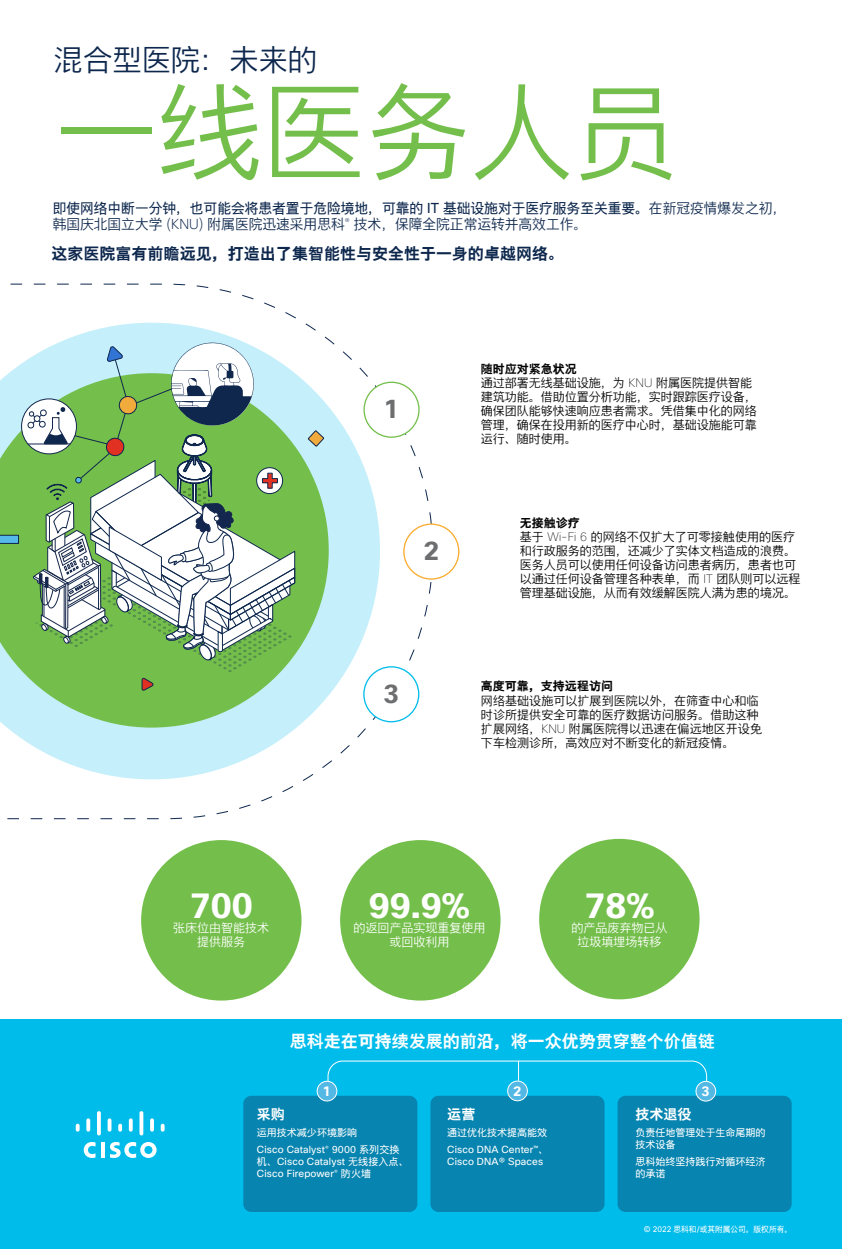
<style>
.page{position:relative;width:842px;height:1249px;background:#fff}
.page>*{position:absolute;margin:0;border:0;box-sizing:border-box;transform-origin:0 0}
.t1{font:104px "Cisco Sans CHS Light";color:#74bf4b}
.t2{font:700 35px "Cisco Sans";color:#fff}
.t3{font:700 34.1px "Cisco Sans";color:#e13122}
.t4{font:29.3px "Cisco Sans CHS Light";color:#0d274d}
.t5{font:700 26px "Cisco Sans";color:#6d6e70}
.t6{font:17px "Cisco Sans CHS Bold";color:#fff}
.t7{font:16px "Cisco Sans CHS Bold";color:#0d274d}
.t8{font:14px "Cisco Sans CHS";color:#0d274d}
.t9{font:14px "Cisco Sans CHS Light";color:#0d274d}
.t10{font:14px "Cisco Sans CHS Bold";color:#fff}
.t11{font:700 13.6px "Cisco Sans";color:#fff}
.t12{font:12px/14px "Cisco Sans CHS Light";color:#000}
.t13{font:12px/14px "Cisco Sans CHS Light";color:#fff;text-align:center}
.t14{font:12px "Cisco Sans CHS Bold";color:#000}
.t15{font:10px/12px "Cisco Sans";letter-spacing:.01em;color:#fff}
.t16{font:10px/12px "Cisco Sans CHS";color:#fff}
.t17{font:8px "Cisco Sans CHS";color:#fff;scale:.96 1}
.s1{font-family:"Cisco Sans";font-weight:200}
.s2{font-family:"Cisco Sans"}
.s3{font-family:"Cisco Sans CHS Light"}
.s4{font-family:"Cisco Sans";font-weight:100}
.s5{font-family:"Cisco Sans CHS"}
</style>
<div class="page">
<div style="left:0;top:1018px;width:842px;height:230px;background:#00bceb"></div>
<div style="left:243px;top:1095px;width:174px;height:116px;background:#0784af;border-radius:8px"></div>
<div style="left:430px;top:1095px;width:174px;height:116px;background:#0784af;border-radius:8px"></div>
<div style="left:617px;top:1095px;width:175px;height:116px;background:#0784af;border-radius:8px"></div>
<svg style="left:327px;top:1060px;width:380px;height:20px"></svg>
<div style="left:317px;top:1080px;width:20px;height:20px;background:#54b8e5;border-radius:50%"></div>
<div style="left:317px;top:1080px;width:20px;height:20px;border:1px solid #fff;border-radius:50%"></div>
<div style="left:508px;top:1080px;width:19px;height:20px;background:#54b8e5;border-radius:50%"></div>
<div style="left:507px;top:1080px;width:21px;height:20px;border:1px solid #fff;border-radius:50%"></div>
<div style="left:696px;top:1081px;width:20px;height:19px;background:#54b8e5;border-radius:50%"></div>
<div style="left:696px;top:1080px;width:20px;height:21px;border:1px solid #fff;border-radius:50%"></div>
<svg style="left:0;top:283px;width:434px;height:536px"></svg>
<hr style="left:101px;top:1141px;width:4px;height:16px;background:#fff">
<svg style="left:84px;top:1142px;width:12px;height:15px"></svg>
<svg style="left:110px;top:1142px;width:47px;height:15px"></svg>
<svg style="left:76px;top:1123px;width:4px;height:8px"></svg>
<svg style="left:86px;top:1118px;width:4px;height:13px"></svg>
<svg style="left:97px;top:1110px;width:4px;height:25px"></svg>
<svg style="left:108px;top:1118px;width:3px;height:13px"></svg>
<svg style="left:118px;top:1123px;width:4px;height:8px"></svg>
<svg style="left:129px;top:1118px;width:4px;height:13px"></svg>
<svg style="left:139px;top:1110px;width:4px;height:25px"></svg>
<svg style="left:150px;top:1118px;width:4px;height:13px"></svg>
<svg style="left:161px;top:1123px;width:4px;height:8px"></svg>
<div style="left:364px;top:382px;width:55px;height:55px;background:#fff;border-radius:50%"></div>
<div style="left:363px;top:381px;width:57px;height:57px;border:1px solid #74bf4b;border-radius:50%"></div>
<div style="left:404px;top:524px;width:55px;height:55px;background:#fff;border-radius:50%"></div>
<div style="left:403px;top:523px;width:56px;height:56px;border:1px solid #fbab2c;border-radius:50%"></div>
<div style="left:364px;top:666px;width:55px;height:55px;background:#fff;border-radius:50%"></div>
<div style="left:363px;top:666px;width:56px;height:56px;border:1px solid #00bceb;border-radius:50%"></div>
<div style="left:141px;top:839px;width:160px;height:161px;background:#74bf4b;border-radius:50%"></div>
<div style="left:340px;top:839px;width:160px;height:161px;background:#74bf4b;border-radius:50%"></div>
<div style="left:539px;top:838px;width:160px;height:161px;background:#74bf4b;border-radius:50%"></div>
<svg style="left:22px;top:399px;width:54px;height:55px"></svg>
<svg style="left:0;top:535px;width:19px;height:8px"></svg>
<svg style="left:308px;top:430px;width:16px;height:16px"></svg>
<div style="left:308px;top:430px;width:16px;height:16px;border:1px solid #0f264d;border-radius:7px"></div>
<svg style="left:27px;top:336px;width:269px;height:355px"></svg>
<h3 class="t4" style="left:54px;top:41px;width:265px">混合型医院：未来的</h3>
<h1 class="t1" style="left:54px;top:66px;width:625px">一线医务人员</h1>
<p class="t9" style="left:53px;top:215px;width:536px">韩国庆北国立大学 <span class="s1">(KNU)</span> 附属医院迅速采用思科<sup>®</sup> 技术，保障全院正常运转并高效工作。</p>
<h3 class="t7" style="left:52px;top:243px;width:514px">这家医院富有前瞻远见，打造出了集智能性与安全性于一身的卓越网络。</h3>
<p class="t8" style="left:53px;top:199px;width:735px">即使网络中断一分钟，也可能会将患者置于危险境地，可靠的 <span class="s2">IT</span> 基础设施对于医疗服务至关重要。<span class="s3">在新冠疫情爆发之初，</span></p>
<h3 class="t3" style="left:260px;top:458px;width:22px">+</h3>
<h3 class="t5" style="left:384px;top:393px;width:17px">1</h3>
<h3 class="t5" style="left:423px;top:534px;width:17px">2</h3>
<h3 class="t5" style="left:383px;top:677px;width:17px">3</h3>
<p class="t14" style="left:481px;top:360px;width:98px">随时应对紧急状况</p>
<p class="t12" style="left:481px;top:375px;width:278px">通过部署无线基础设施，为 <span class="s4">KNU</span> 附属医院提供智能建筑功能。借助位置分析功能，实时跟踪医疗设备，确保团队能够快速响应患者需求。凭借集中化的网络管理，确保在投用新的医疗中心时，基础设施能可靠运行、随时使用。</p>
<p class="t14" style="left:520px;top:514px;width:61px">无接触诊疗</p>
<p class="t12" style="left:520px;top:529px;width:282px">基于 <span class="s4">Wi-Fi 6</span> 的网络不仅扩大了可零接触使用的医疗和行政服务的范围，还减少了实体文档造成的浪费。医务人员可以使用任何设备访问患者病历，患者也可以通过任何设备管理各种表单，而 <span class="s4">IT</span> 团队则可以远程管理基础设施，从而有效缓解医院人满为患的境况。</p>
<p class="t14" style="left:481px;top:678px;width:134px">高度可靠，支持远程访问</p>
<p class="t12" style="left:481px;top:693px;width:283px">网络基础设施可以扩展到医院以外，在筛查中心和临时诊所提供安全可靠的医疗数据访问服务。借助这种扩展网络，<span class="s4">KNU</span> 附属医院得以迅速在偏远地区开设免下车检测诊所，高效应对不断变化的新冠疫情。</p>
<h2 class="t2" style="left:190px;top:883px;width:64px">700</h2>
<p class="t13" style="left:173px;top:920px;width:97px">张床位由智能技术提供服务</p>
<h2 class="t2" style="left:369px;top:883px;width:103px">99.9%</h2>
<p class="t13" style="left:353px;top:920px;width:133px">的返回产品实现重复使用或回收利用</p>
<h2 class="t2" style="left:585px;top:882px;width:71px">78%</h2>
<p class="t13" style="left:572px;top:920px;width:97px">的产品废弃物已从垃圾填埋场转移</p>
<h3 class="t6" style="left:290px;top:1029px;width:426px">思科走在可持续发展的前沿，将一众优势贯穿整个价值链</h3>
<p class="t11" style="left:323px;top:1082px;width:10px">1</p>
<p class="t11" style="left:513px;top:1082px;width:10px">2</p>
<p class="t11" style="left:701px;top:1082px;width:10px">3</p>
<p class="t10" style="left:257px;top:1104px;width:30px">采购</p>
<p class="t16" style="left:257px;top:1126px;width:101px">运用技术减少环境影响</p>
<p class="t15" style="left:257px;top:1143px;width:153px">Cisco Catalyst<sup>®</sup> 9000 <span class="s5">系列交换机、</span>Cisco Catalyst <span class="s5">无线接入点、<br></span>Cisco Firepower<sup>®</sup> <span class="s5">防火墙</span></p>
<p class="t10" style="left:447px;top:1104px;width:30px">运营</p>
<p class="t16" style="left:447px;top:1126px;width:102px">通过优化技术提高能效</p>
<p class="t15" style="left:447px;top:1143px;width:103px">Cisco DNA Center<sup>™</sup><span class="s5">、<br></span>Cisco DNA® Spaces</p>
<p class="t10" style="left:635px;top:1104px;width:58px">技术退役</p>
<p class="t16" style="left:635px;top:1126px;width:131px">负责任地管理处于生命尾期的技术设备</p>
<p class="t16" style="left:635px;top:1155px;width:131px">思科始终坚持践行对循环经济的承诺</p>
<p class="t17" style="left:644px;top:1223px;width:156px"><span class="s2">© 2022</span> 思科和<span class="s2">/</span>或其附属公司。版权所有。</p>
</div>
